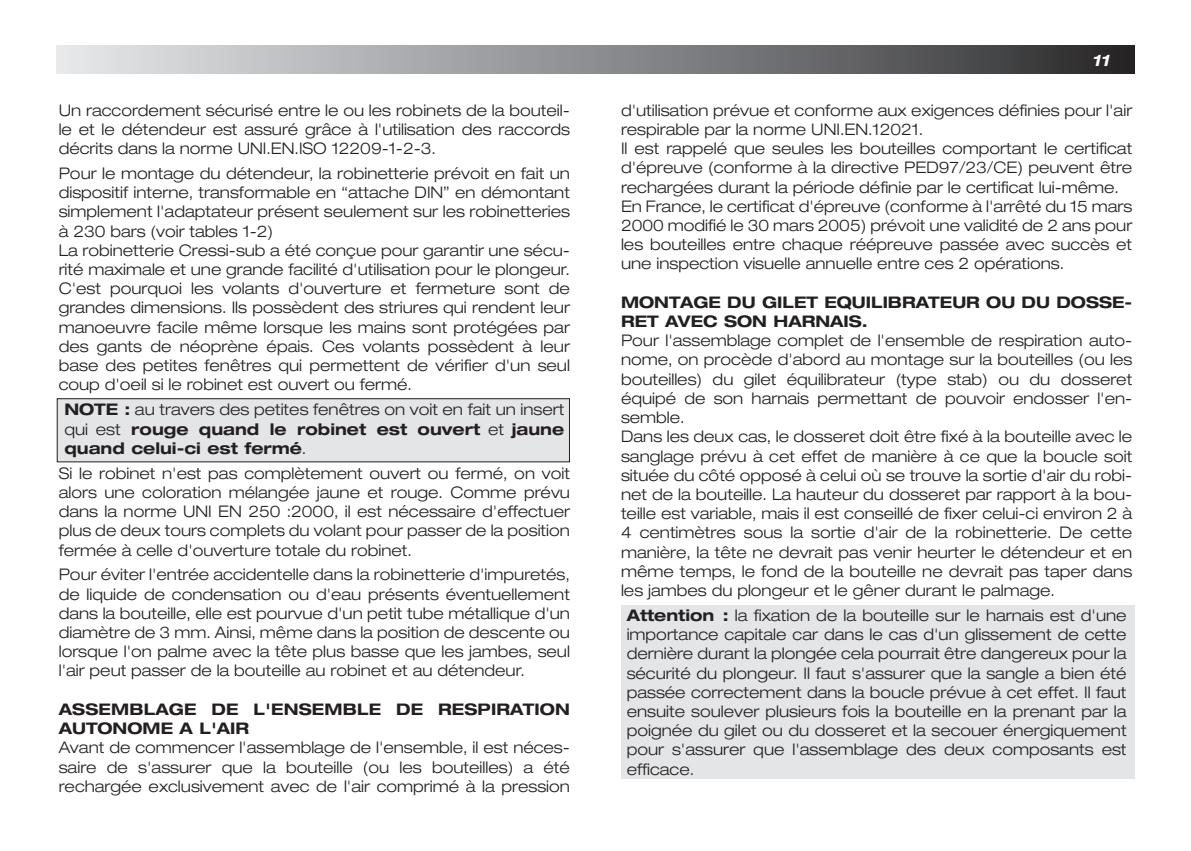
<style>
.page{position:relative;width:1191px;height:851px;background:#fff}
.page>*{position:absolute;margin:0;border:0;box-sizing:border-box;transform-origin:0 0}
.t1{font:300 expanded 16px/19.2px "Helvetica Neue";color:#231f20;text-align:justify}
.t2{font:700 expanded 16px/19.2px "Helvetica Neue";color:#231f20}
.t3{font:italic 700 expanded 16px "Helvetica Neue";color:#fff}
.s1{font-weight:300}
.s2{font-weight:700}
</style>
<div class="page">
<div style="left:621px;top:605px;width:513px;height:174px;background:#e4e5e7"></div>
<div style="left:57px;top:398px;width:512px;height:64px;background:#e4e5e7"></div>
<div style="left:57px;top:398px;width:513px;height:64px;border:1px solid #231f20"></div>
<div style="left:57px;top:45px;width:1077px;height:29px;background:linear-gradient(to right,#e9eaed,#2d2d2f)"></div>
<p class="t1" style="left:59px;top:102px;width:513px">Un raccordement sécurisé entre le ou les robinets de la bouteil&shy;le et le détendeur est assuré grâce à l'utilisation des raccords décrits dans la norme UNI.EN.ISO 12209-1-2-3.</p>
<p class="t1" style="left:59px;top:165px;width:513px;text-align:left">Pour le montage du détendeur, la robinetterie prévoit en fait un dispositif interne, transformable en “attache DIN” en démontant simplement l'adaptateur présent seulement sur les robinetteries à 230 bars (voir tables 1-2)<br>La robinetterie Cressi-sub a été conçue pour garantir une sécu&shy;rité maximale et une grande facilité d'utilisation pour le plongeur.<br>C'est pourquoi les volants d'ouverture et fermeture sont de grandes dimensions. Ils possèdent des striures qui rendent leur manoeuvre facile même lorsque les mains sont protégées par des gants de néoprène épais. Ces volants possèdent à leur base des petites fenêtres qui permettent de vérifier d'un seul coup d'oeil si le robinet est ouvert ou fermé.</p>
<p class="t2" style="left:64px;top:401px;width:501px;text-align:justify">NOTE : <span class="s1">au travers des petites fenêtres on voit en fait un insert qui est</span> rouge quand le robinet est ouvert <span class="s1">et</span> jaune quand celui-ci est fermé<span class="s1">.</span></p>
<p class="t1" style="left:59px;top:465px;width:513px">Si le robinet n'est pas complètement ouvert ou fermé, on voit alors une coloration mélangée jaune et rouge. Comme prévu dans la norme UNI EN 250 :2000, il est nécessaire d'effectuer plus de deux tours complets du volant pour passer de la position fermée à celle d'ouverture totale du robinet.</p>
<p class="t1" style="left:59px;top:566px;width:513px">Pour éviter l'entrée accidentelle dans la robinetterie d'impuretés, de liquide de condensation ou d'eau présents éventuellement dans la bouteille, elle est pourvue d'un petit tube métallique d'un diamètre de 3 mm. Ainsi, même dans la position de descente ou lorsque l'on palme avec la tête plus basse que les jambes, seul l'air peut passer de la bouteille au robinet et au détendeur.</p>
<p class="t2" style="left:59px;top:701px;width:513px">ASSEMBLAGE DE L'ENSEMBLE DE RESPIRATION<br>AUTONOME A L'AIR</p>
<p class="t1" style="left:59px;top:739px;width:513px">Avant de commencer l'assemblage de l'ensemble, il est néces&shy;saire de s'assurer que la bouteille (ou les bouteilles) a été rechargée exclusivement avec de l'air comprimé à la pression</p>
<p class="t3" style="left:1091px;top:55px;width:19px">11</p>
<p class="t1" style="left:621px;top:102px;width:513px;text-align:left">d'utilisation prévue et conforme aux exigences définies pour l'air respirable par la norme UNI.EN.12021.<br>Il est rappelé que seules les bouteilles comportant le certificat d'épreuve (conforme à la directive PED97/23/CE) peuvent être rechargées durant la période définie par le certificat lui-même.<br>En France, le certificat d'épreuve (conforme à l'arrêté du 15 mars 2000 modifié le 30 mars 2005) prévoit une validité de 2 ans pour les bouteilles entre chaque réépreuve passée avec succès et une inspection visuelle annuelle entre ces 2 opérations.</p>
<p class="t2" style="left:621px;top:294px;width:513px">MONTAGE DU GILET EQUILIBRATEUR OU DU DOSSE-<br>RET AVEC SON HARNAIS.</p>
<p class="t1" style="left:621px;top:332px;width:513px;text-align:left">Pour l'assemblage complet de l'ensemble de respiration auto&shy;nome, on procède d'abord au montage sur la bouteilles (ou les bouteilles) du gilet équilibrateur (type stab) ou du dosseret équipé de son harnais permettant de pouvoir endosser l'en&shy;semble.<br>Dans les deux cas, le dosseret doit être fixé à la bouteille avec le sanglage prévu à cet effet de manière à ce que la boucle soit située du côté opposé à celui où se trouve la sortie d'air du robi&shy;net de la bouteille. La hauteur du dosseret par rapport à la bou&shy;teille est variable, mais il est conseillé de fixer celui-ci environ 2 à 4 centimètres sous la sortie d'air de la robinetterie. De cette manière, la tête ne devrait pas venir heurter le détendeur et en même temps, le fond de la bouteille ne devrait pas taper dans les jambes du plongeur et le gêner durant le palmage.</p>
<p class="t1" style="left:626px;top:607px;width:501px"><span class="s2">Attention :</span> la fixation de la bouteille sur le harnais est d'une importance capitale car dans le cas d'un glissement de cette dernière durant la plongée cela pourrait être dangereux pour la sécurité du plongeur. Il faut s'assurer que la sangle a bien été passée correctement dans la boucle prévue à cet effet. Il faut ensuite soulever plusieurs fois la bouteille en la prenant par la poignée du gilet ou du dosseret et la secouer énergiquement pour s'assurer que l'assemblage des deux composants est efficace.</p>
</div>
